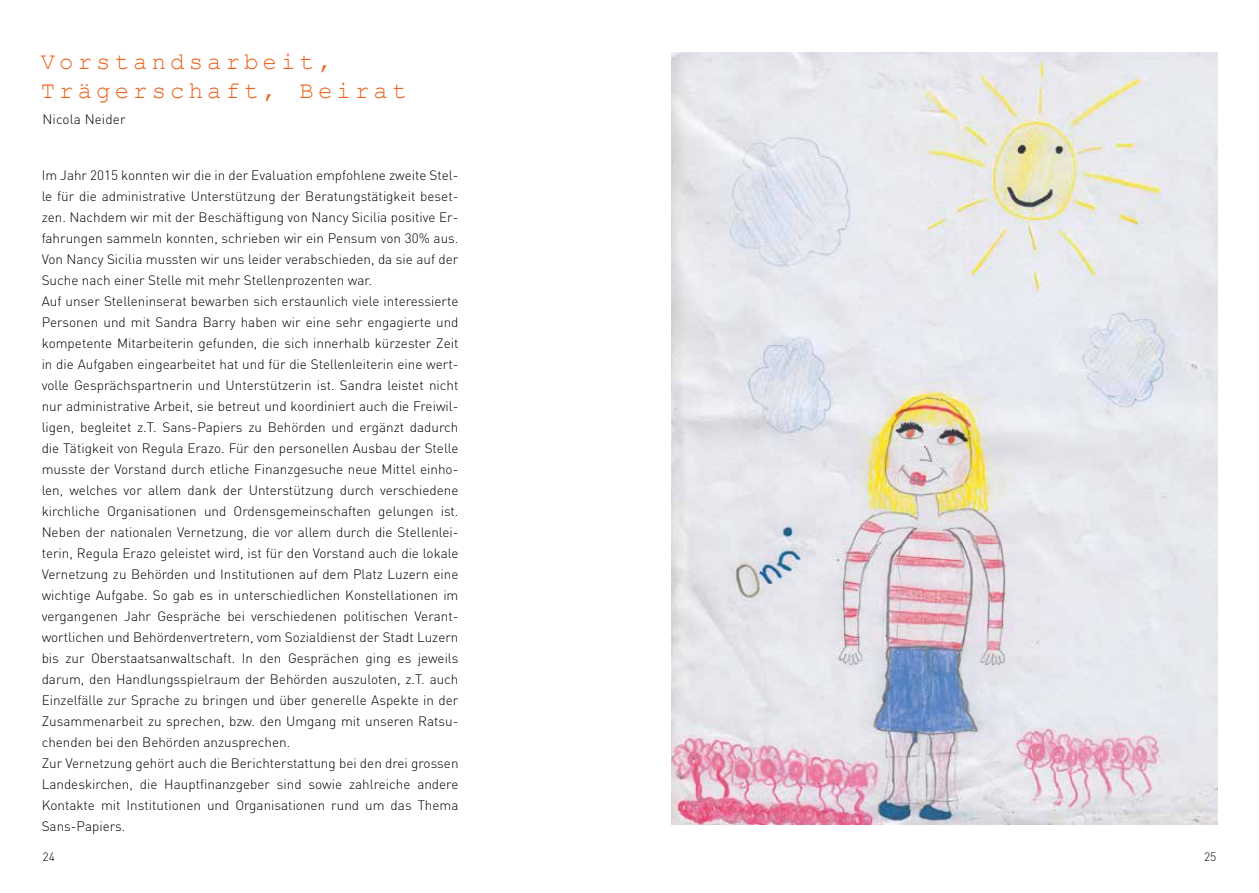
<style>
.page{position:relative;width:1259px;height:893px;background:#fff}
.page>*{position:absolute;margin:0;border:0;box-sizing:border-box;transform-origin:0 0}
.t1{font:24px/28.8px "Courier New";letter-spacing:.17em;color:#ec641f}
.t2{font:300 13.5px/21px "DIN Pro";color:#000}
.t3{font:300 12px "DIN Pro";color:#000}
</style>
<div class="page">
<img style="left:671px;top:53px;width:546px;height:771px">
<h1 class="t1" style="left:41px;top:46px;width:367px">Vorstandsarbeit,<br>Trägerschaft, Beirat</h1>
<p class="t2" style="left:43px;top:108px;width:85px">Nicola Neider</p>
<p class="t2" style="left:42px;top:164px;width:418px">Im Jahr 2015 konnten wir die in der Evaluation empfohlene zweite Stel&shy;le für die administrative Unterstützung der Beratungstätigkeit beset&shy;zen. Nachdem wir mit der Beschäftigung von Nancy Sicilia positive Er&shy;fahrungen sammeln konnten, schrieben wir ein Pensum von 30% aus.<br>Von Nancy Sicilia mussten wir uns leider verabschieden, da sie auf der Suche nach einer Stelle mit mehr Stellenprozenten war.<br>Auf unser Stelleninserat bewarben sich erstaunlich viele interessierte Personen und mit Sandra Barry haben wir eine sehr engagierte und kompetente Mitarbeiterin gefunden, die sich innerhalb kürzester Zeit in die Aufgaben eingearbeitet hat und für die Stellenleiterin eine wert&shy;volle Gesprächspartnerin und Unterstützerin ist. Sandra leistet nicht nur administrative Arbeit, sie betreut und koordiniert auch die Freiwil&shy;ligen, begleitet z.T. Sans-Papiers zu Behörden und ergänzt dadurch die Tätigkeit von Regula Erazo. Für den personellen Ausbau der Stelle musste der Vorstand durch etliche Finanzgesuche neue Mittel einho&shy;len, welches vor allem dank der Unterstützung durch verschiedene kirchliche Organisationen und Ordensgemeinschaften gelungen ist.<br>Neben der nationalen Vernetzung, die vor allem durch die Stellenlei&shy;terin, Regula Erazo geleistet wird, ist für den Vorstand auch die lokale Vernetzung zu Behörden und Institutionen auf dem Platz Luzern eine wichtige Aufgabe. So gab es in unterschiedlichen Konstellationen im vergangenen Jahr Gespräche bei verschiedenen politischen Verant&shy;wortlichen und Behördenvertretern, vom Sozialdienst der Stadt Luzern bis zur Oberstaatsanwaltschaft. In den Gesprächen ging es jeweils darum, den Handlungsspielraum der Behörden auszuloten, z.T. auch Einzelfälle zur Sprache zu bringen und über generelle Aspekte in der Zusammenarbeit zu sprechen, bzw. den Umgang mit unseren Ratsu&shy;chenden bei den Behörden anzusprechen.<br>Zur Vernetzung gehört auch die Berichterstattung bei den drei grossen Landeskirchen, die Hauptfinanzgeber sind sowie zahlreiche andere Kontakte mit Institutionen und Organisationen rund um das Thema Sans-Papiers.</p>
<p class="t3" style="left:43px;top:849px;width:14px">24</p>
<p class="t3" style="left:1204px;top:849px;width:14px">25</p>
</div>
